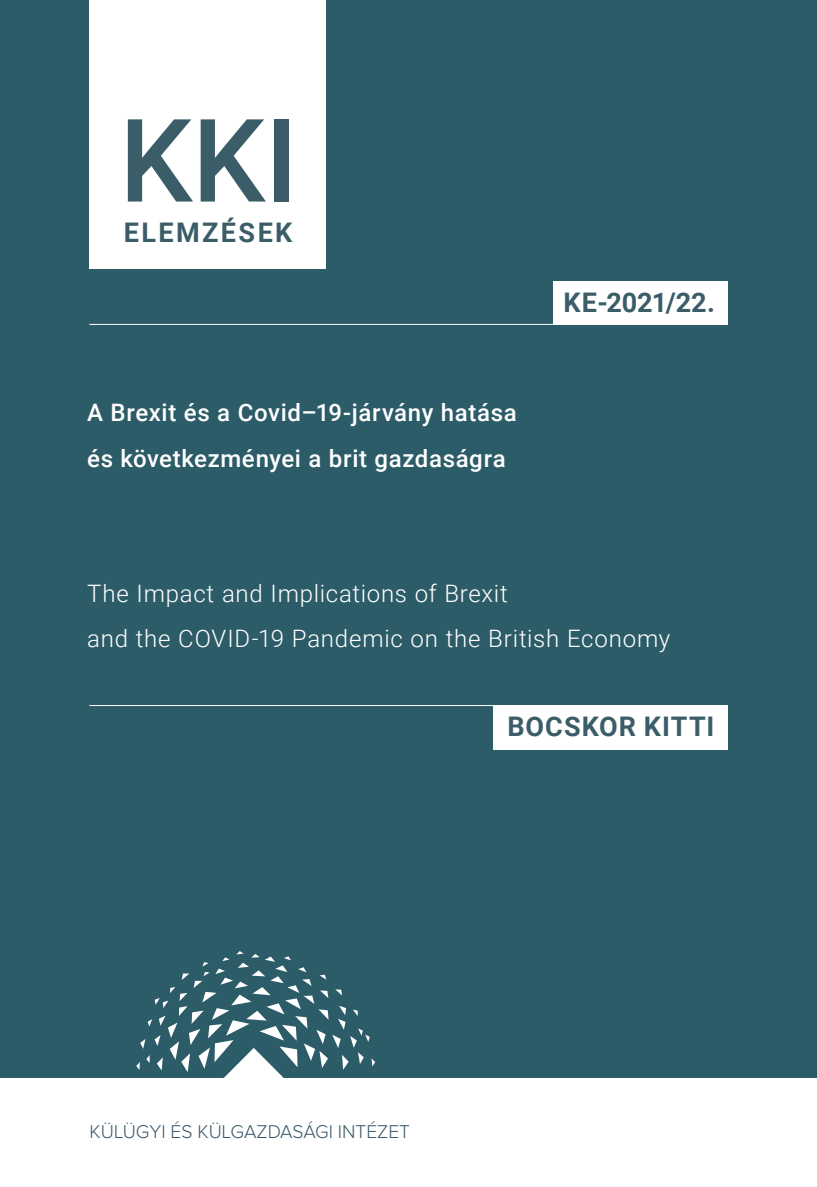
<style>
.page{position:relative;width:817px;height:1187px;background:#fff}
.page>*{position:absolute;margin:0;border:0;box-sizing:border-box;transform-origin:0 0}
.t1{font:500 115.5px "Roboto";color:#3a5d67}
.t2{font:700 27px "Roboto";letter-spacing:.045em;color:#3a5d67}
.t3{font:700 27px "Roboto";letter-spacing:.09em;color:#3a5d67}
.t4{font:300 24px/45px "Roboto";letter-spacing:.03em;color:#fff}
.t5{font:500 24px/45px "Roboto";letter-spacing:.025em;color:#fff}
.t6{font:300 19.2px "Proxima Nova";color:#3b5869}
</style>
<div class="page">
<div style="left:0;top:0;width:816px;height:1076px;background:#2c5c68"></div>
<svg style="left:136px;top:951px;width:239px;height:127px"></svg>
<div style="left:493px;top:705px;width:234px;height:44px;background:#fff"></div>
<hr style="left:89px;top:324px;width:638px;height:1px;background:#fff">
<hr style="left:89px;top:705px;width:638px;height:1px;background:#fff">
<div style="left:553px;top:281px;width:174px;height:43px;background:#fff"></div>
<div style="left:89px;top:0;width:237px;height:269px;background:#fff"></div>
<h1 class="t1" style="left:119px;top:79px;width:180px">KKI</h1>
<p class="t3" style="left:124px;top:213px;width:170px">ELEMZÉSEK</p>
<p class="t5" style="left:87px;top:389px;width:431px">A Brexit és a Covid–19-járvány hatása és következményei a brit gazdaságra</p>
<p class="t2" style="left:563px;top:283px;width:153px">KE-2021/22.</p>
<p class="t4" style="left:87px;top:569px;width:584px">The Impact and Implications of Brexit<br>and the COVID-19 Pandemic on the British Economy</p>
<p class="t2" style="left:507px;top:707px;width:208px">BOCSKOR KITTI</p>
<p class="t6" style="left:90px;top:1122px;width:322px">KÜLÜGYI ÉS KÜLGAZDASÁGI INTÉZET</p>
</div>
